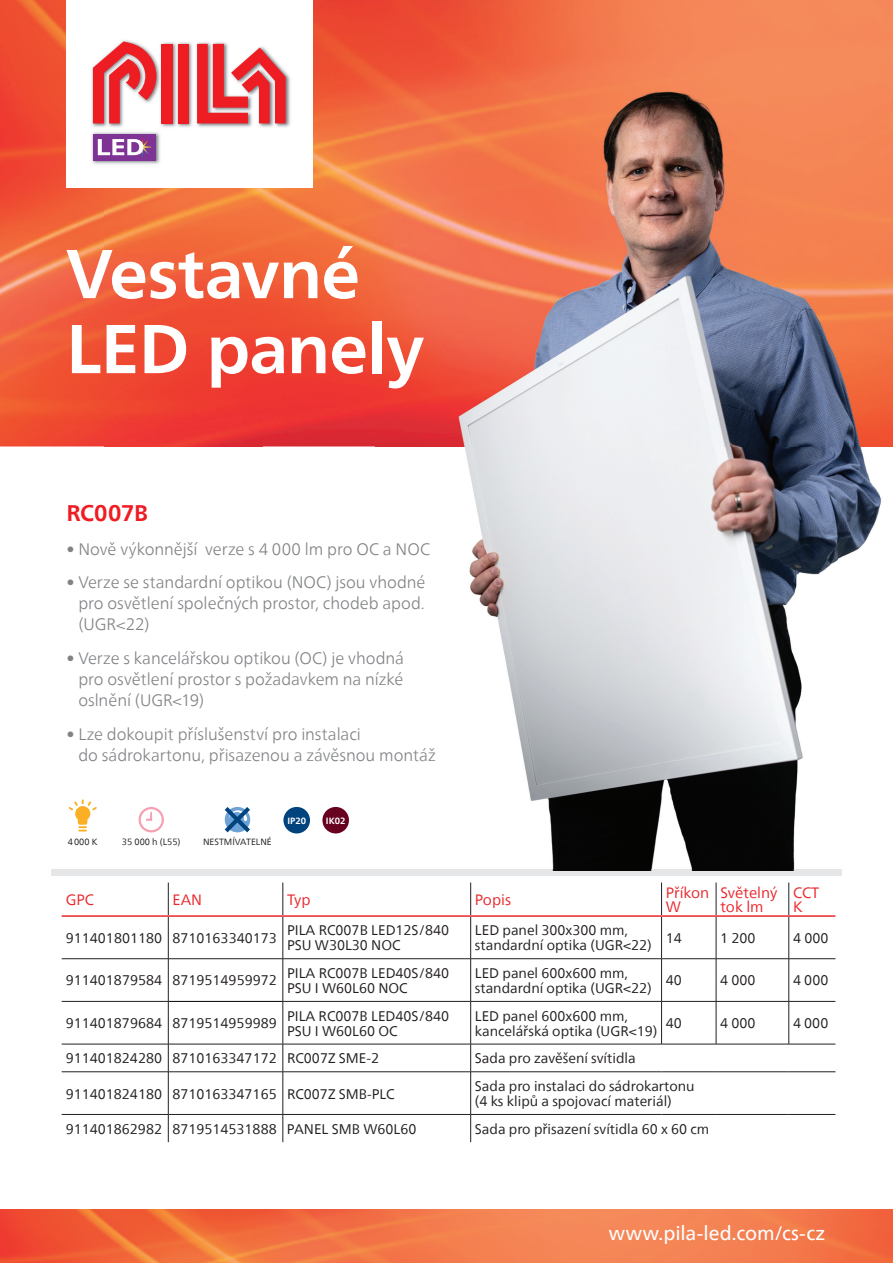
<style>
.page{position:relative;width:893px;height:1263px;background:#fff}
.page>*{position:absolute;margin:0;border:0;box-sizing:border-box;transform-origin:0 0}
.t1{font:700 69px/75px "Neue Frutiger World";letter-spacing:-.01em;color:#fff}
.t2{font:700 22.5px "Neue Frutiger World";color:#ee1d23}
.t3{font:19.5px "Neue Frutiger World";color:#fff}
.t4{font:300 16.5px/21px "Neue Frutiger World";color:#808285;text-align:justify}
.t5{font:15px/13.5px "Neue Frutiger World";color:#e9282d}
.t6{font:13.95px/15px "Neue Frutiger World";color:#231f20}
.t7{font:9px "Neue Frutiger World";color:#231f20}
.t8{font:700 9px "Neue Frutiger World";color:#fff}
.s1{font-weight:500}
</style>
<div class="page">
<div style="left:51px;top:869px;width:791px;height:6px;background:#e5e6e8"></div>
<img style="left:0;top:0;width:104px;height:446px">
<img style="left:263px;top:0;width:157px;height:446px">
<img style="left:420px;top:0;width:473px;height:30px">
<img style="left:104px;top:188px;width:159px;height:258px">
<img style="left:376px;top:30px;width:517px;height:839px">
<img style="left:552px;top:869px;width:242px;height:1px">
<div style="left:66px;top:0;width:246px;height:187px;background:#fff"></div>
<img style="left:91px;top:40px;width:200px;height:87px">
<svg style="left:93px;top:42px;width:63px;height:81px"></svg>
<div style="left:162px;top:44px;width:11px;height:79px;background:#ee1d23"></div>
<div style="left:178px;top:44px;width:10px;height:79px;background:#ee1d23"></div>
<svg style="left:197px;top:44px;width:89px;height:79px"></svg>
<img style="left:91px;top:132px;width:69px;height:32px">
<div style="left:93px;top:134px;width:63px;height:27px;background:#7f3394"></div>
<svg style="left:98px;top:137px;width:53px;height:20px"></svg>
<svg style="left:139px;top:807px;width:25px;height:25px"></svg>
<div style="left:322px;top:807px;width:27px;height:26px;background:#68001f;border-radius:50%"></div>
<svg style="left:225px;top:807px;width:25px;height:25px"></svg>
<div style="left:283px;top:807px;width:27px;height:26px;background:#01437c;border-radius:50%"></div>
<svg style="left:69px;top:799px;width:28px;height:32px"></svg>
<hr style="left:168px;top:882px;width:1px;height:33px;background:#231f20">
<hr style="left:168px;top:917px;width:1px;height:41px;background:#231f20">
<hr style="left:168px;top:959px;width:1px;height:42px;background:#231f20">
<svg style="left:168px;top:1045px;width:1px;height:26px"></svg>
<hr style="left:168px;top:1072px;width:1px;height:42px;background:#231f20">
<svg style="left:168px;top:1115px;width:1px;height:27px"></svg>
<hr style="left:283px;top:882px;width:1px;height:33px;background:#231f20">
<hr style="left:470px;top:882px;width:1px;height:33px;background:#231f20">
<hr style="left:661px;top:882px;width:1px;height:33px;background:#231f20">
<hr style="left:716px;top:882px;width:1px;height:33px;background:#231f20">
<hr style="left:788px;top:882px;width:1px;height:33px;background:#231f20">
<hr style="left:283px;top:917px;width:1px;height:41px;background:#231f20">
<hr style="left:470px;top:917px;width:1px;height:41px;background:#231f20">
<hr style="left:661px;top:917px;width:1px;height:41px;background:#231f20">
<hr style="left:716px;top:917px;width:1px;height:41px;background:#231f20">
<hr style="left:788px;top:917px;width:1px;height:41px;background:#231f20">
<hr style="left:283px;top:959px;width:1px;height:42px;background:#231f20">
<hr style="left:470px;top:959px;width:1px;height:42px;background:#231f20">
<hr style="left:661px;top:959px;width:1px;height:42px;background:#231f20">
<hr style="left:716px;top:959px;width:1px;height:42px;background:#231f20">
<hr style="left:788px;top:959px;width:1px;height:42px;background:#231f20">
<hr style="left:661px;top:1001px;width:1px;height:43px;background:#231f20">
<hr style="left:716px;top:1001px;width:1px;height:43px;background:#231f20">
<hr style="left:788px;top:1001px;width:1px;height:43px;background:#231f20">
<svg style="left:283px;top:1045px;width:1px;height:26px"></svg>
<svg style="left:470px;top:1045px;width:1px;height:26px"></svg>
<hr style="left:283px;top:1072px;width:1px;height:42px;background:#231f20">
<hr style="left:470px;top:1072px;width:1px;height:42px;background:#231f20">
<svg style="left:283px;top:1115px;width:1px;height:27px"></svg>
<svg style="left:470px;top:1115px;width:1px;height:27px"></svg>
<hr style="left:62px;top:915px;width:106px;height:2px;background:#e9282d">
<hr style="left:168px;top:915px;width:115px;height:2px;background:#e9282d">
<hr style="left:283px;top:915px;width:188px;height:2px;background:#e9282d">
<hr style="left:471px;top:915px;width:190px;height:2px;background:#e9282d">
<hr style="left:662px;top:915px;width:54px;height:2px;background:#e9282d">
<hr style="left:716px;top:915px;width:73px;height:2px;background:#e9282d">
<hr style="left:789px;top:915px;width:46px;height:2px;background:#e9282d">
<hr style="left:62px;top:958px;width:106px;height:1px;background:#231f20">
<hr style="left:168px;top:958px;width:115px;height:1px;background:#231f20">
<hr style="left:283px;top:958px;width:188px;height:1px;background:#231f20">
<hr style="left:471px;top:958px;width:190px;height:1px;background:#231f20">
<hr style="left:662px;top:958px;width:54px;height:1px;background:#231f20">
<hr style="left:716px;top:958px;width:73px;height:1px;background:#231f20">
<hr style="left:789px;top:958px;width:46px;height:1px;background:#231f20">
<hr style="left:662px;top:1001px;width:54px;height:1px;background:#231f20">
<hr style="left:716px;top:1001px;width:73px;height:1px;background:#231f20">
<hr style="left:62px;top:1044px;width:106px;height:1px;background:#231f20">
<hr style="left:168px;top:1044px;width:115px;height:1px;background:#231f20">
<hr style="left:283px;top:1044px;width:188px;height:1px;background:#231f20">
<hr style="left:471px;top:1044px;width:190px;height:1px;background:#231f20">
<hr style="left:789px;top:1044px;width:46px;height:1px;background:#231f20">
<hr style="left:62px;top:1071px;width:106px;height:1px;background:#231f20">
<hr style="left:168px;top:1071px;width:115px;height:1px;background:#231f20">
<hr style="left:283px;top:1071px;width:188px;height:1px;background:#231f20">
<hr style="left:471px;top:1071px;width:190px;height:1px;background:#231f20">
<hr style="left:662px;top:1071px;width:54px;height:1px;background:#231f20">
<hr style="left:716px;top:1071px;width:73px;height:1px;background:#231f20">
<hr style="left:789px;top:1071px;width:46px;height:1px;background:#231f20">
<hr style="left:168px;top:1001px;width:1px;height:43px;background:#231f20">
<hr style="left:283px;top:1001px;width:1px;height:43px;background:#231f20">
<hr style="left:470px;top:1001px;width:1px;height:43px;background:#231f20">
<hr style="left:62px;top:1001px;width:106px;height:1px;background:#231f20">
<hr style="left:283px;top:1001px;width:188px;height:1px;background:#231f20">
<hr style="left:471px;top:1001px;width:190px;height:1px;background:#231f20">
<hr style="left:789px;top:1001px;width:46px;height:1px;background:#231f20">
<hr style="left:662px;top:1044px;width:54px;height:1px;background:#231f20">
<hr style="left:716px;top:1044px;width:73px;height:1px;background:#231f20">
<hr style="left:168px;top:1001px;width:115px;height:1px;background:#000">
<hr style="left:62px;top:1114px;width:106px;height:1px;background:#231f20">
<hr style="left:168px;top:1114px;width:115px;height:1px;background:#231f20">
<hr style="left:283px;top:1114px;width:188px;height:1px;background:#231f20">
<hr style="left:471px;top:1114px;width:190px;height:1px;background:#231f20">
<hr style="left:662px;top:1114px;width:54px;height:1px;background:#231f20">
<hr style="left:716px;top:1114px;width:73px;height:1px;background:#231f20">
<hr style="left:789px;top:1114px;width:46px;height:1px;background:#231f20">
<img style="left:0;top:1209px;width:893px;height:54px">
<h1 class="t1" style="left:66px;top:235px;width:360px">Vestavné<br>LED panely</h1>
<h2 class="t2" style="left:66px;top:493px;width:83px">RC007B</h2>
<p class="t4" style="left:66px;top:538px;width:365px"><span class="s1">•</span> Nově výkonnější verze s 4 000 lm pro OC a NOC</p>
<p class="t4" style="left:78px;top:572px;width:349px;text-indent:-12px"><span class="s1">•</span> Verze se standardní optikou (NOC) jsou vhodné pro osvětlení společných prostor, chodeb apod. (UGR&lt;22)</p>
<p class="t4" style="left:78px;top:648px;width:327px;text-indent:-12px"><span class="s1">•</span> Verze s kancelářskou optikou (OC) je vhodná pro osvětlení prostor s požadavkem na nízké oslnění (UGR&lt;19)</p>
<p class="t4" style="left:78px;top:724px;width:359px;text-indent:-12px"><span class="s1">•</span> Lze dokoupit příslušenství pro instalaci<br>do sádrokartonu, přisazenou a závěsnou montáž</p>
<p class="t7" style="left:68px;top:835px;width:31px">4 000 K</p>
<p class="t7" style="left:122px;top:835px;width:60px">35 000 h (L55)</p>
<p class="t7" style="left:203px;top:835px;width:70px">NESTMÍVATELNÉ</p>
<p class="t8" style="left:287px;top:812px;width:20px">IP20</p>
<p class="t8" style="left:326px;top:812px;width:21px">IK02</p>
<p class="t5" style="left:66px;top:893px;width:30px">GPC</p>
<p class="t5" style="left:173px;top:893px;width:31px">EAN</p>
<p class="t5" style="left:287px;top:893px;width:25px">Typ</p>
<p class="t5" style="left:475px;top:893px;width:38px">Popis</p>
<p class="t5" style="left:666px;top:886px;width:45px">Příkon<br>W</p>
<p class="t5" style="left:720px;top:886px;width:59px">Světelný tok lm</p>
<p class="t5" style="left:793px;top:886px;width:28px">CCT<br>K</p>
<p class="t6" style="left:66px;top:930px;width:212px">911401801180 8710163340173</p>
<p class="t6" style="left:287px;top:923px;width:164px">PILA RC007B LED12S/840<br>PSU W30L30 NOC</p>
<p class="t6" style="left:475px;top:923px;width:178px">LED panel 300x300 mm, standardní optika (UGR&lt;22)</p>
<p class="t6" style="left:666px;top:930px;width:18px">14</p>
<p class="t6" style="left:720px;top:930px;width:37px">1 200</p>
<p class="t6" style="left:793px;top:930px;width:37px">4 000</p>
<p class="t6" style="left:66px;top:973px;width:212px">911401879584 8719514959972</p>
<p class="t6" style="left:287px;top:966px;width:164px">PILA RC007B LED40S/840<br>PSU I W60L60 NOC</p>
<p class="t6" style="left:475px;top:966px;width:178px">LED panel 600x600 mm, standardní optika (UGR&lt;22)</p>
<p class="t6" style="left:666px;top:973px;width:18px">40</p>
<p class="t6" style="left:720px;top:973px;width:37px">4 000</p>
<p class="t6" style="left:793px;top:973px;width:37px">4 000</p>
<p class="t6" style="left:66px;top:1016px;width:212px">911401879684 8719514959989</p>
<p class="t6" style="left:287px;top:1008px;width:164px">PILA RC007B LED40S/840<br>PSU I W60L60 OC</p>
<p class="t6" style="left:475px;top:1008px;width:184px">LED panel 600x600 mm, kancelářská optika (UGR&lt;19)</p>
<p class="t6" style="left:666px;top:1016px;width:18px">40</p>
<p class="t6" style="left:720px;top:1016px;width:37px">4 000</p>
<p class="t6" style="left:793px;top:1016px;width:37px">4 000</p>
<p class="t6" style="left:66px;top:1051px;width:315px">911401824280 8710163347172 RC007Z SME-2</p>
<p class="t6" style="left:475px;top:1051px;width:162px">Sada pro zavěšení svítidla</p>
<p class="t6" style="left:66px;top:1086px;width:330px">911401824180 8710163347165 RC007Z SMB-PLC</p>
<p class="t6" style="left:475px;top:1079px;width:221px">Sada pro instalaci do sádrokartonu (4 ks klipů a spojovací materiál)</p>
<p class="t6" style="left:66px;top:1121px;width:352px">911401862982 8719514531888 PANEL SMB W60L60</p>
<p class="t6" style="left:475px;top:1121px;width:236px">Sada pro přisazení svítidla 60 x 60 cm</p>
<h3 class="t3" style="left:609px;top:1218px;width:218px">www.pila-led.com/cs-cz</h3>
</div>
